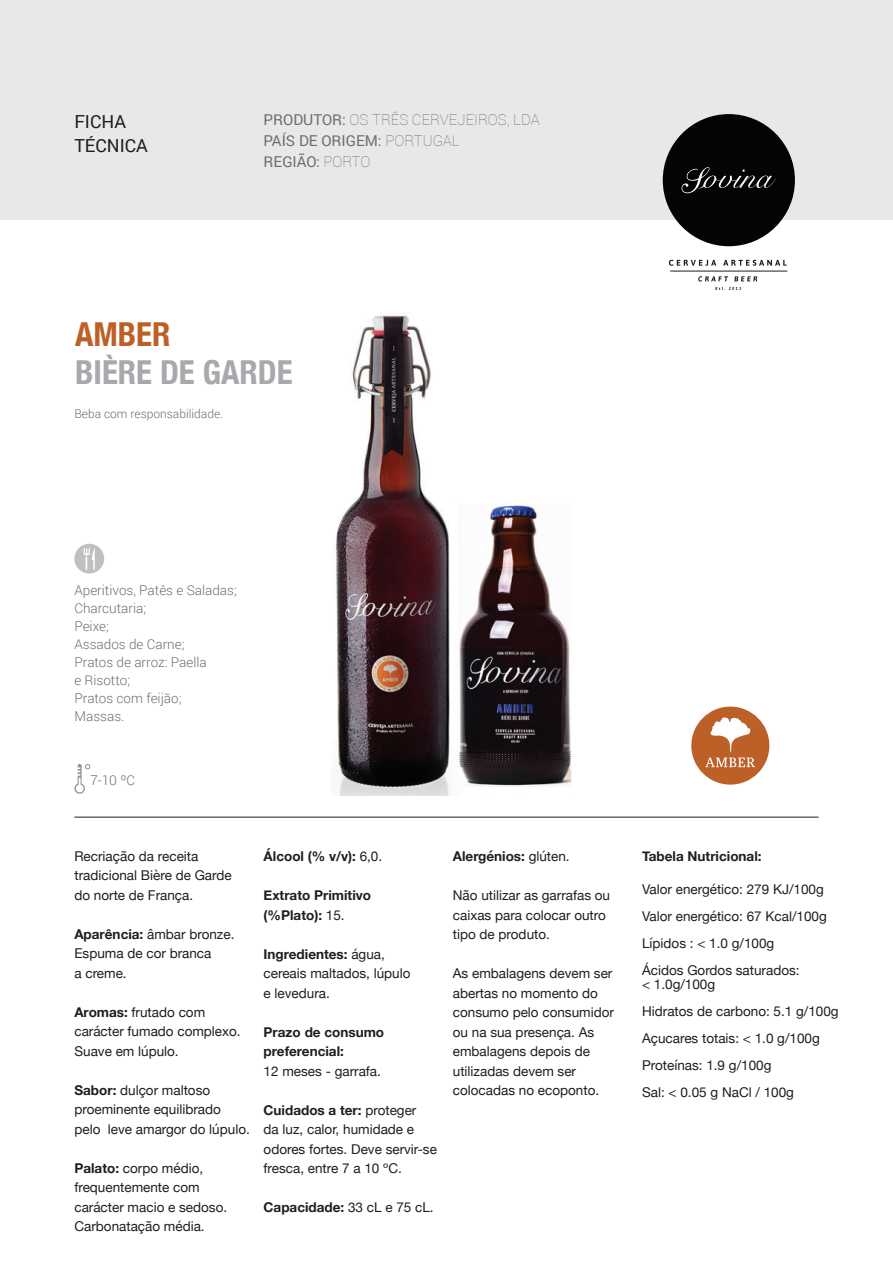
<style>
.page{position:relative;width:893px;height:1263px;background:#fff}
.page>*{position:absolute;margin:0;border:0;box-sizing:border-box;transform-origin:0 0}
.t1{font:700 condensed 33px "Helvetica Neue";color:#a7a9ac}
.t2{font:700 condensed 33px "Helvetica Neue";color:#bd6028}
.t3{font:18px/24px "Roboto";color:#201d1e}
.t4{font:100 15px/21px "Roboto";color:#6d6e71}
.t5{font:13.5px/19.5px "Helvetica Neue";color:#201d1e}
.t6{font:700 13.5px/19.5px "Helvetica Neue";color:#201d1e}
.t7{font:300 13.5px/18px "Roboto";color:#6d6e71}
.t8{font:300 12px "Roboto";color:#6d6e71}
.s1{font-weight:400}
.s2{font-weight:700}
</style>
<div class="page">
<img style="left:335px;top:315px;width:237px;height:480px">
<div style="left:0;top:0;width:893px;height:219px;background:#e8e8e9"></div>
<div style="left:74px;top:544px;width:30px;height:29px;background:#bec0c1;border-radius:50%"></div>
<svg style="left:84px;top:548px;width:11px;height:22px"></svg>
<svg style="left:691px;top:706px;width:78px;height:79px"></svg>
<svg style="left:74px;top:764px;width:16px;height:30px"></svg>
<hr style="left:670px;top:271px;width:117px;height:1px;background:#201d1e">
<div style="left:663px;top:114px;width:132px;height:132px;background:#040503;border-radius:50%"></div>
<svg style="left:682px;top:167px;width:94px;height:26px"></svg>
<svg style="left:669px;top:260px;width:47px;height:6px"></svg>
<svg style="left:723px;top:260px;width:64px;height:6px"></svg>
<svg style="left:698px;top:276px;width:30px;height:5px"></svg>
<svg style="left:734px;top:276px;width:23px;height:5px"></svg>
<svg style="left:715px;top:287px;width:26px;height:3px"></svg>
<hr style="left:74px;top:817px;width:745px;height:1px;background:#201d1e">
<h2 class="t3" style="left:74px;top:108px;width:75px">FICHA<br>TÉCNICA</h2>
<p class="t4" style="left:264px;top:109px;width:278px"><span class="s1">PRODUTOR:</span> OS TRÊS CERVEJEIROS, LDA<br><span class="s1">PAÍS DE ORIGEM:</span> PORTUGAL<br><span class="s1">REGIÃO:</span> PORTO</p>
<h1 class="t2" style="left:75px;top:307px;width:97px">AMBER</h1>
<h1 class="t1" style="left:75px;top:344px;width:219px">BIÈRE DE GARDE</h1>
<p class="t8" style="left:74px;top:405px;width:150px">Beba com responsabilidade.</p>
<p class="t7" style="left:74px;top:580px;width:164px">Aperitivos, Patês e Saladas;<br>Charcutaria;<br>Peixe;<br>Assados de Carne;<br>Pratos de arroz: Paella<br>e Risotto;<br>Pratos com feijão;<br>Massas.</p>
<p class="t7" style="left:90px;top:770px;width:46px">7-10 ºC</p>
<p class="t5" style="left:74px;top:847px;width:159px">Recriação da receita tradicional Bière de Garde do norte de França.</p>
<p class="t5" style="left:74px;top:925px;width:162px"><span class="s2">Aparência:</span> âmbar bronze.<br>Espuma de cor branca<br>a creme.</p>
<p class="t5" style="left:74px;top:1003px;width:168px"><span class="s2">Aromas:</span> frutado com carácter fumado complexo.<br>Suave em lúpulo.</p>
<p class="t5" style="left:74px;top:1081px;width:177px"><span class="s2">Sabor:</span> dulçor maltoso proeminente equilibrado pelo leve amargor do lúpulo.</p>
<p class="t5" style="left:74px;top:1159px;width:154px"><span class="s2">Palato:</span> corpo médio, frequentemente com carácter macio e sedoso.<br>Carbonatação média.</p>
<p class="t6" style="left:264px;top:847px;width:120px">Álcool (% v/v): <span class="s1">6,0.</span></p>
<p class="t6" style="left:264px;top:886px;width:109px">Extrato Primitivo (%Plato): <span class="s1">15.</span></p>
<p class="t5" style="left:264px;top:945px;width:148px"><span class="s2">Ingredientes:</span> água, cereais maltados, lúpulo e levedura.</p>
<p class="t6" style="left:264px;top:1022px;width:122px">Prazo de consumo preferencial:</p>
<p class="t5" style="left:264px;top:1062px;width:119px">12 meses - garrafa.</p>
<p class="t5" style="left:264px;top:1101px;width:175px"><span class="s2">Cuidados a ter:</span> proteger<br>da luz, calor, humidade e odores fortes. Deve servir-se fresca, entre 7 a 10 ºC.</p>
<p class="t6" style="left:264px;top:1198px;width:172px">Capacidade: <span class="s1">33 cL e 75 cL.</span></p>
<p class="t6" style="left:453px;top:847px;width:118px">Alergénios: <span class="s1">glúten.</span></p>
<p class="t5" style="left:453px;top:886px;width:159px">Não utilizar as garrafas ou caixas para colocar outro tipo de produto.</p>
<p class="t5" style="left:453px;top:964px;width:163px">As embalagens devem ser abertas no momento do consumo pelo consumidor ou na sua presença. As embalagens depois de utilizadas devem ser colocadas no ecoponto.</p>
<p class="t6" style="left:642px;top:847px;width:121px">Tabela Nutricional:</p>
<p class="t5" style="left:642px;top:877px;width:186px;line-height:27px">Valor energético: 279 KJ/100g<br>Valor energético: 67 Kcal/100g<br>Lípidos : &lt; 1.0 g/100g<br>Ácidos Gordos saturados:</p>
<p class="t5" style="left:642px;top:971px;width:198px;line-height:27px">&lt; 1.0g/100g<br>Hidratos de carbono: 5.1 g/100g<br>Açucares totais: &lt; 1.0 g/100g<br>Proteínas: 1.9 g/100g<br>Sal: &lt; 0.05 g NaCl / 100g</p>
</div>
